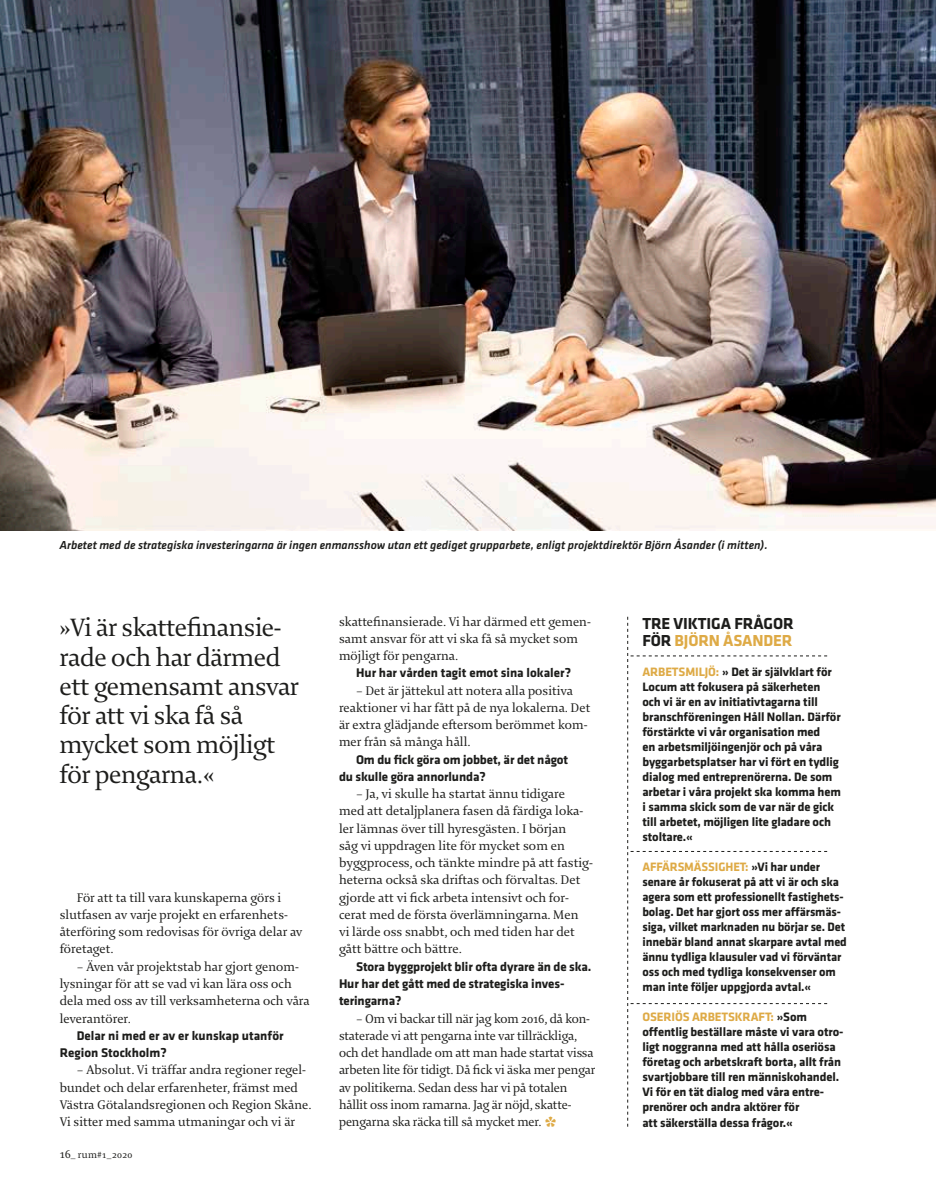
<style>
.page{position:relative;width:936px;height:1191px;background:#fff}
.page>*{position:absolute;margin:0;border:0;box-sizing:border-box;transform-origin:0 0}
.brödtext{font:700 34.5px "Enigma";color:#deaa46}
.t1{font:27px/29.2px "Enigma";letter-spacing:-.02em;color:#1d1d1b}
.faktatext_svart{font:700 16.5px "Klavika";letter-spacing:-.01em;color:#1d1d1b}
.faktatext_svart-2{font:700 16.5px "Klavika";letter-spacing:-.01em;color:#deaa46}
.brödtext-2{font:13.5px/17.2px "Enigma";color:#1d1d1b}
.brödtext-3{font:700 13.05px/17.2px "Klavika";letter-spacing:-.01em;color:#1d1d1b}
.faktatext_svart-3{font:700 12.6px/15px "Klavika";letter-spacing:-.01em;color:#1d1d1b}
.t2{font:italic 500 12px "Klavika";color:#1d1d1b}
.t3{font:10.5px "Enigma";letter-spacing:.025em;color:#1d1d1b}
.s1{font-size:12.75px}
.s2{color:#1d1d1b}
.s3{color:#deaa46}
</style>
<div class="page">
<img style="left:0;top:0;width:935px;height:531px">
<svg style="left:627px;top:617px;width:200px;height:509px"></svg>
<p class="t2" style="left:60px;top:537px;width:709px">Arbetet med de strategiska investeringarna är ingen enmansshow utan ett gediget grupparbete, enligt projektdirektör Björn Åsander (i mitten).</p>
<h2 class="t1" style="left:60px;top:614px;width:241px">»Vi är skattefinansie&shy;rade och har därmed ett gemensamt ansvar för att vi ska få så mycket som möjligt för pengarna.«</h2>
<p class="brödtext-2" style="left:60px;top:889px;width:244px;text-indent:17px">För att ta till vara kunskaperna görs i slutfasen av varje projekt en erfarenhets&shy;återföring som redovisas för övriga delar av företaget.</p>
<p class="brödtext-2" style="left:60px;top:958px;width:252px;text-indent:17px">– Även vår projektstab har gjort genom&shy;lysningar för att se vad vi kan lära oss och dela med oss av till verksamheterna och våra leverantörer.</p>
<p class="brödtext-3" style="left:60px;top:1027px;width:225px;text-indent:17px">Delar ni med er av er kunskap utanför<br>Region Stockholm?</p>
<p class="brödtext-2" style="left:60px;top:1061px;width:253px;text-indent:17px">– Absolut. Vi träffar andra regioner regel&shy;bundet och delar erfarenheter, främst med Västra Götalandsregionen och Region Skåne.<br>Vi sitter med samma utmaningar och vi är</p>
<p class="t3" style="left:60px;top:1149px;width:74px"><span class="s1">16</span>_ rum#1_2020</p>
<p class="brödtext-2" style="left:339px;top:613px;width:253px">skattefinansierade. Vi har därmed ett gemen&shy;samt ansvar för att vi ska få så mycket som möjligt för pengarna.</p>
<p class="brödtext-3" style="left:356px;top:664px;width:216px">Hur har vården tagit emot sina lokaler?</p>
<p class="brödtext-2" style="left:339px;top:682px;width:253px;text-indent:17px">– Det är jättekul att notera alla positiva reaktioner vi har fått på de nya lokalerna. Det är extra glädjande eftersom berömmet kom&shy;mer från så många håll.</p>
<p class="brödtext-3" style="left:339px;top:751px;width:231px;text-indent:17px">Om du fick göra om jobbet, är det något du skulle göra annorlunda?</p>
<p class="brödtext-2" style="left:339px;top:785px;width:255px;text-indent:17px">– Ja, vi skulle ha startat ännu tidigare med att detaljplanera fasen då färdiga loka&shy;ler lämnas över till hyresgästen. I början<br>såg vi uppdragen lite för mycket som en byggprocess, och tänkte mindre på att fastig&shy;heterna också ska driftas och förvaltas. Det gjorde att vi fick arbeta intensivt och for-- cerat med de första överlämningarna. Men<br>vi lärde oss snabbt, och med tiden har det gått bättre och bättre.</p>
<p class="brödtext-3" style="left:339px;top:958px;width:254px;text-indent:17px">Stora byggprojekt blir ofta dyrare än de ska.<br>Hur har det gått med de strategiska inves&shy;teringarna?</p>
<p class="brödtext-2" style="left:339px;top:1010px;width:258px;text-indent:17px">– Om vi backar till när jag kom 2016, då kon&shy;staterade vi att pengarna inte var tillräckliga, och det handlade om att man hade startat vissa arbeten lite för tidigt. Då fick vi äska mer pengar av politikerna. Sedan dess har vi på totalen hållit oss inom ramarna. Jag är nöjd, skatte&shy;pengarna ska räcka till så mycket mer.</p>
<p class="brödtext" style="left:543px;top:1109px;width:16px">*</p>
<p class="faktatext_svart" style="left:642px;top:614px;width:153px">TRE VIKTIGA FRÅGOR</p>
<p class="faktatext_svart-2" style="left:642px;top:631px;width:151px"><span class="s2">FÖR</span> BJÖRN ÅSANDER</p>
<p class="faktatext_svart-3" style="left:642px;top:664px;width:200px"><span class="s3">ARBETSMILJÖ:</span> » Det är självklart för Locum att fokusera på säkerheten och vi är en av initiativtagarna till branschföreningen Håll Nollan. Därför förstärkte vi vår organisation med<br>en arbetsmiljöingenjör och på våra byggarbetsplatser har vi fört en tydlig dialog med entreprenörerna. De som arbetar i våra projekt ska komma hem i samma skick som de var när de gick till arbetet, möjligen lite gladare och stoltare.«</p>
<p class="faktatext_svart-3" style="left:642px;top:859px;width:206px"><span class="s3">AFFÄRSMÄSSIGHET:</span> »Vi har under senare år fokuserat på att vi är och ska agera som ett professionellt fastighets&shy;bolag. Det har gjort oss mer affärsmäs&shy;siga, vilket marknaden nu börjar se. Det innebär bland annat skarpare avtal med ännu tydliga klausuler vad vi förväntar oss och med tydliga konsekvenser om man inte följer uppgjorda avtal.«</p>
<p class="faktatext_svart-3" style="left:642px;top:1009px;width:202px"><span class="s3">OSERIÖS ARBETSKRAFT:</span> »Som offentlig beställare måste vi vara otro&shy;ligt noggranna med att hålla oseriösa företag och arbetskraft borta, allt från svartjobbare till ren människohandel.<br>Vi för en tät dialog med våra entre&shy;prenörer och andra aktörer för<br>att säkerställa dessa frågor.«</p>
</div>
